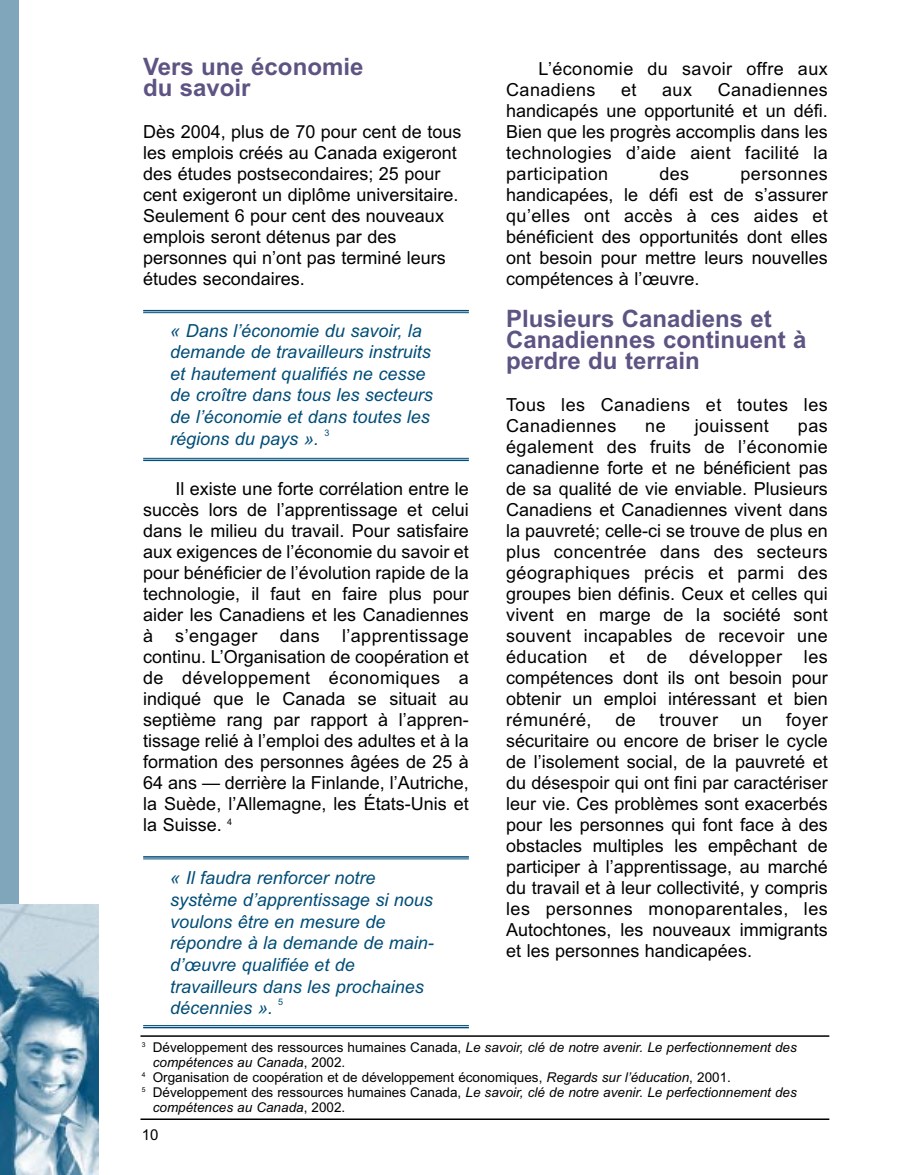
<style>
.page{position:relative;width:905px;height:1175px;background:#fff}
.page>*{position:absolute;margin:0;border:0;box-sizing:border-box;transform-origin:0 0}
.t1{font:24px/21px "Arial Bold MS";color:#5d5483}
.t2{font:18px/21px "Arial MS";color:#000;text-align:justify}
.t3{font:18px/21.6px "Arial Italic MS";color:#004d77}
.t4{font:18px/21px "Arial MS";letter-spacing:.02em;color:#000}
.t5{font:15px "Arial MS";color:#000}
.t6{font:13.5px/15px "Arial Italic MS";color:#000}
.t7{font:13.5px "Arial MS";color:#000}
.t8{font:9px "Arial MS";color:#004d77}
.s1{font-family:"Arial MS"}
.s2{font-family:"Arial Italic MS"}
</style>
<div class="page">
<hr style="left:140px;top:1118px;width:689px;height:2px;background:#000">
<div style="left:0;top:0;width:19px;height:1174px;background:#80a6bb"></div>
<img style="left:0;top:904px;width:98px;height:270px">
<hr style="left:140px;top:1035px;width:689px;height:1px;background:#000">
<hr style="left:143px;top:310px;width:326px;height:1px;background:#004d77">
<hr style="left:143px;top:312px;width:326px;height:1px;background:#004d77">
<hr style="left:143px;top:458px;width:326px;height:1px;background:#004d77">
<hr style="left:143px;top:459px;width:326px;height:2px;background:#004d77">
<hr style="left:143px;top:856px;width:326px;height:1px;background:#004d77">
<hr style="left:143px;top:858px;width:326px;height:1px;background:#004d77">
<hr style="left:143px;top:1025px;width:326px;height:1px;background:#004d77">
<hr style="left:143px;top:1026px;width:326px;height:2px;background:#004d77">
<h1 class="t1" style="left:143px;top:58px;width:222px">Vers une économie du savoir</h1>
<p class="t2" style="left:143px;top:123px;width:320px;text-align:left">Dès 2004, plus de 70 pour cent de tous les emplois créés au Canada exigeront des études postsecondaires; 25 pour cent exigeront un diplôme universitaire.<br>Seulement 6 pour cent des nouveaux emplois seront détenus par des personnes qui n’ont pas terminé leurs études secondaires.</p>
<p class="t3" style="left:170px;top:321px;width:264px">« Dans l’économie du savoir, la demande de travailleurs instruits et hautement qualifiés ne cesse de croître dans tous les secteurs de l’économie et dans toutes les régions du pays ».</p>
<p class="t8" style="left:324px;top:429px;width:7px">3</p>
<p class="t2" style="left:143px;top:480px;width:327px;text-indent:32px">Il existe une forte corrélation entre le succès lors de l’apprentissage et celui dans le milieu du travail. Pour satisfaire aux exigences de l’économie du savoir et pour bénéficier de l’évolution rapide de la technologie, il faut en faire plus pour aider les Canadiens et les Canadiennes à s’engager dans l’apprentissage continu. L’Organisation de coopération et de développement économiques a indiqué que le Canada se situait au septième rang par rapport à l’appren&shy;tissage relié à l’emploi des adultes et à la formation des personnes âgées de 25 à 64 ans — derrière la Finlande, l’Autriche, la Suède, l’Allemagne, les États-Unis et la Suisse. <sup>4</sup></p>
<p class="t3" style="left:170px;top:869px;width:265px">« Il faudra renforcer notre système d’apprentissage si nous voulons être en mesure de répondre à la demande de main&shy;d’œuvre qualifiée et de travailleurs dans les prochaines décennies ».</p>
<p class="t8" style="left:278px;top:998px;width:7px">5</p>
<p class="t4" style="left:506px;top:60px;width:323px;text-indent:32px">L’économie du savoir offre aux<br>Canadiens</p>
<p class="t2" style="left:506px;top:81px;width:323px;text-indent:211px">Canadiennes handicapés une opportunité et un défi.<br>Bien que les progrès accomplis dans les technologies d’aide aient facilité la participation</p>
<p class="t2" style="left:621px;top:81px;width:17px">et</p>
<p class="t2" style="left:662px;top:81px;width:31px">aux</p>
<p class="t2" style="left:659px;top:165px;width:31px">des</p>
<p class="t2" style="left:506px;top:165px;width:323px;text-indent:234px">personnes handicapées, le défi est de s’assurer qu’elles ont accès à ces aides et bénéficient des opportunités dont elles ont besoin pour mettre leurs nouvelles compétences à l’œuvre.</p>
<h1 class="t1" style="left:506px;top:310px;width:302px">Plusieurs Canadiens et<br>Canadiennes continuent à perdre du terrain</h1>
<p class="t4" style="left:506px;top:396px;width:323px">Tous les Canadiens et toutes les<br>Canadiennes</p>
<p class="t2" style="left:645px;top:417px;width:22px">ne</p>
<p class="t4" style="left:694px;top:417px;width:76px">jouissent</p>
<p class="t2" style="left:506px;top:417px;width:323px;text-indent:292px">pas également des fruits de l’économie canadienne forte et ne bénéficient pas de sa qualité de vie enviable. Plusieurs Canadiens et Canadiennes vivent dans la pauvreté; celle-ci se trouve de plus en plus concentrée dans des secteurs géographiques précis et parmi des groupes bien définis. Ceux et celles qui vivent en marge de la société sont souvent incapables de recevoir une éducation et de développer les compétences dont ils ont besoin pour obtenir un emploi intéressant et bien rémunéré,</p>
<p class="t2" style="left:506px;top:711px;width:323px;text-indent:280px">foyer sécuritaire ou encore de briser le cycle de l’isolement social, de la pauvreté et du désespoir qui ont fini par caractériser leur vie. Ces problèmes sont exacerbés pour les personnes qui font face à des obstacles multiples les empêchant de participer à l’apprentissage, au marché du travail et à leur collectivité, y compris les personnes monoparentales, les Autochtones, les nouveaux immigrants et les personnes handicapées.</p>
<p class="t2" style="left:615px;top:711px;width:22px">de</p>
<p class="t4" style="left:659px;top:711px;width:60px">trouver</p>
<p class="t2" style="left:742px;top:711px;width:22px">un</p>
<p class="t6" style="left:153px;top:1041px;width:645px;text-indent:-11px"><sup>3</sup> <span class="s1">Développement des ressources humaines Canada,</span> Le savoir, clé de notre avenir. Le perfectionnement des compétences au Canada<span class="s1">, 2002.</span></p>
<p class="t7" style="left:142px;top:1072px;width:590px"><sup>4</sup> Organisation de coopération et de développement économiques, <span class="s2">Regards sur l’éducation</span>, 2001.</p>
<p class="t6" style="left:153px;top:1086px;width:645px;text-indent:-11px"><sup>5</sup> <span class="s1">Développement des ressources humaines Canada,</span> Le savoir, clé de notre avenir. Le perfectionnement des compétences au Canada<span class="s1">, 2002.</span></p>
<p class="t5" style="left:142px;top:1129px;width:18px">10</p>
</div>
